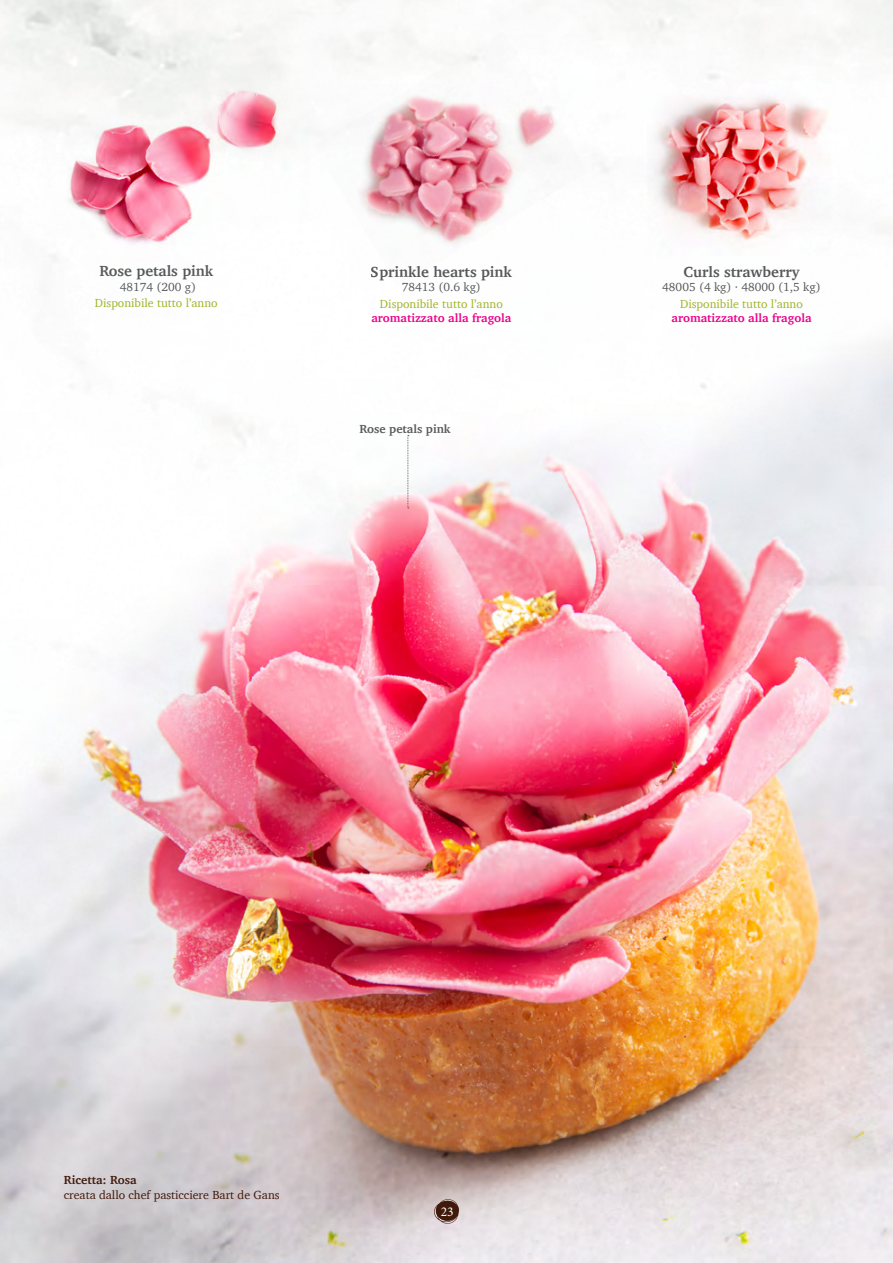
<style>
.page{position:relative;width:893px;height:1263px;background:#fff}
.page>*{position:absolute;margin:0;border:0;box-sizing:border-box;transform-origin:0 0}
.t1{font:700 15px "Charter";color:#58595b}
.t2{font:13.5px "Minion Pro";color:#fff}
.t3{font:12px "Charter";color:#a2b427}
.t4{font:12px "Charter";color:#58595b}
.t5{font:700 12px "Charter";color:#ec008c}
.t6{font:12px "Charter";color:#41190b}
.t7{font:700 12px "Charter";color:#58595b}
.t8{font:700 12px "Charter";color:#41190b}
</style>
<div class="page">
<img style="left:43px;top:79px;width:267px;height:46px">
<img style="left:647px;top:79px;width:183px;height:46px">
<img style="left:314px;top:32px;width:273px;height:93px">
<img style="left:0;top:125px;width:893px;height:1138px">
<svg style="left:408px;top:435px;width:1px;height:73px"></svg>
<svg style="left:434px;top:1199px;width:25px;height:25px"></svg>
<p class="t1" style="left:99px;top:258px;width:115px">Rose petals pink</p>
<p class="t4" style="left:120px;top:276px;width:78px">48174 (200 g)</p>
<p class="t3" style="left:95px;top:293px;width:124px">Disponibile tutto l’anno</p>
<p class="t1" style="left:371px;top:259px;width:142px">Sprinkle hearts pink</p>
<p class="t4" style="left:402px;top:277px;width:81px">78413 (0.6 kg)</p>
<p class="t3" style="left:380px;top:293px;width:124px">Disponibile tutto l’anno</p>
<p class="t5" style="left:371px;top:308px;width:142px">aromatizzato alla fragola</p>
<p class="t7" style="left:360px;top:418px;width:93px">Rose petals pink</p>
<p class="t1" style="left:684px;top:259px;width:117px">Curls strawberry</p>
<p class="t4" style="left:662px;top:277px;width:160px">48005 (4 kg) · 48000 (1,5 kg)</p>
<p class="t3" style="left:680px;top:293px;width:124px">Disponibile tutto l’anno</p>
<p class="t5" style="left:671px;top:307px;width:142px">aromatizzato alla fragola</p>
<p class="t8" style="left:64px;top:1170px;width:74px">Ricetta: Rosa</p>
<p class="t6" style="left:64px;top:1185px;width:217px">creata dallo chef pasticciere Bart de Gans</p>
<p class="t2" style="left:441px;top:1202px;width:14px">23</p>
</div>
